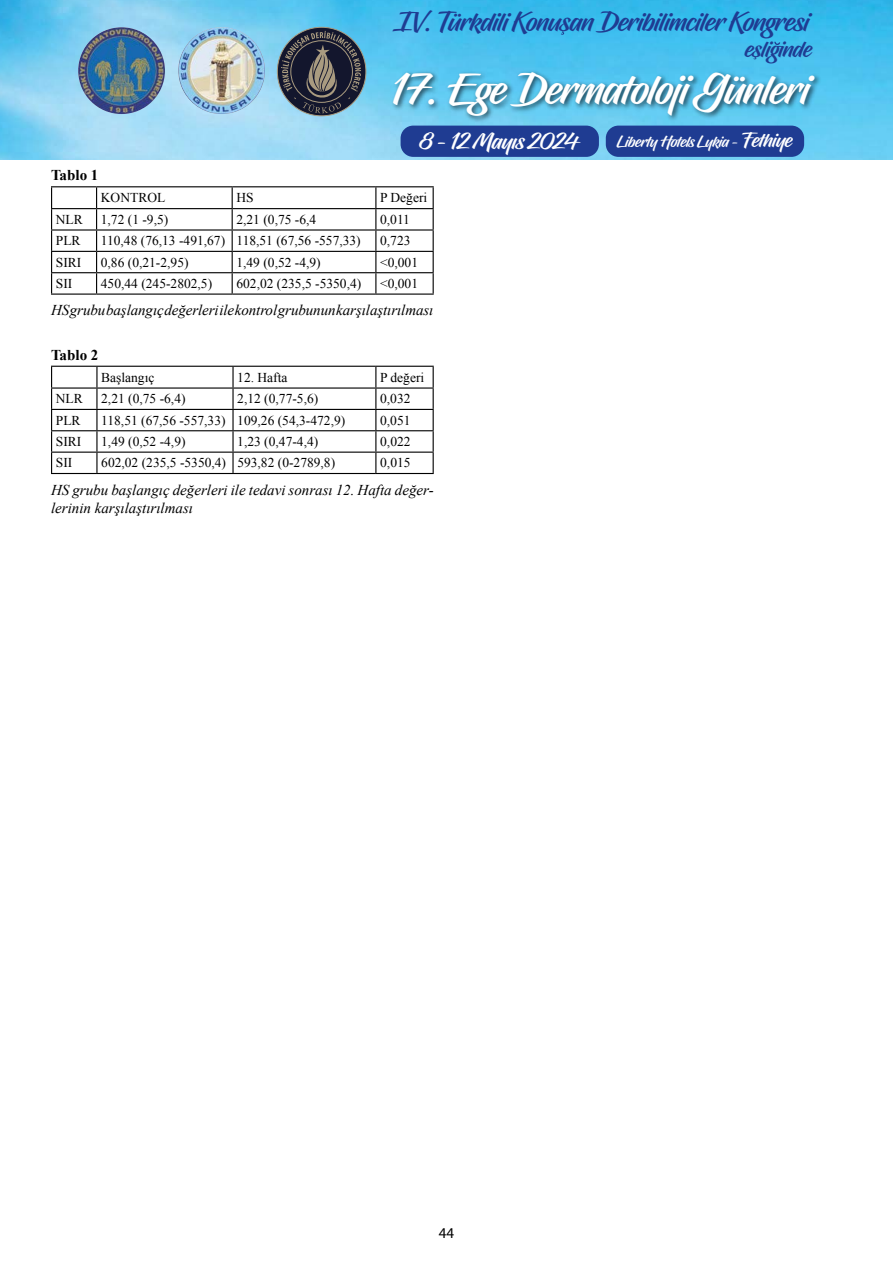
<style>
.page{position:relative;width:893px;height:1263px;background:#fff}
.page>*{position:absolute;margin:0;border:0;box-sizing:border-box;transform-origin:0 0}
.t1{font:42.45px "Hughs";color:#fff}
.t2{font:26.7px "Hughs";color:#1f3c92}
.t3{font:23.25px "Hughs";color:#1f3c92}
.t4{font:22.5px "Hughs";color:#fff}
.t5{font:15.6px "Hughs";color:#fff}
.t6{font:italic 15px/18px "Times New Roman";color:#000}
.t7{font:700 15px "Times New Roman";color:#000}
.t8{font:15px "Myriad Pro";color:#000}
.t9{font:13.5px "Times New Roman";color:#000}
.s1{font-size:19.95px}
</style>
<div class="page">
<img style="left:0;top:0;width:893px;height:159px">
<img style="left:386px;top:61px;width:439px;height:65px">
<svg style="left:561px;top:31px;width:3px;height:4px"></svg>
<svg style="left:774px;top:42px;width:6px;height:3px"></svg>
<div style="left:401px;top:126px;width:198px;height:31px;background:#1f3c92;border-radius:13px"></div>
<div style="left:606px;top:126px;width:198px;height:31px;background:#1f3c92;border-radius:13px"></div>
<img style="left:78px;top:27px;width:87px;height:87px;border-radius:43px">
<img style="left:178px;top:27px;width:87px;height:87px;border-radius:43px">
<svg style="left:277px;top:27px;width:89px;height:89px"></svg>
<svg style="left:281px;top:31px;width:80px;height:82px;background:#424956"></svg>
<hr style="left:51px;top:186px;width:46px;height:1px;background:#000">
<hr style="left:97px;top:186px;width:135px;height:1px;background:#000">
<hr style="left:232px;top:186px;width:144px;height:1px;background:#000">
<hr style="left:376px;top:186px;width:58px;height:1px;background:#000">
<hr style="left:51px;top:208px;width:46px;height:1px;background:#000">
<hr style="left:97px;top:208px;width:135px;height:1px;background:#000">
<hr style="left:232px;top:208px;width:144px;height:1px;background:#000">
<hr style="left:376px;top:208px;width:58px;height:1px;background:#000">
<hr style="left:51px;top:229px;width:46px;height:2px;background:#000">
<hr style="left:97px;top:229px;width:135px;height:2px;background:#000">
<hr style="left:232px;top:229px;width:144px;height:2px;background:#000">
<hr style="left:376px;top:229px;width:58px;height:2px;background:#000">
<hr style="left:51px;top:251px;width:46px;height:1px;background:#000">
<hr style="left:97px;top:251px;width:135px;height:1px;background:#000">
<hr style="left:232px;top:251px;width:144px;height:1px;background:#000">
<hr style="left:376px;top:251px;width:58px;height:1px;background:#000">
<hr style="left:51px;top:272px;width:46px;height:1px;background:#000">
<svg style="left:51px;top:187px;width:1px;height:106px"></svg>
<hr style="left:97px;top:272px;width:135px;height:1px;background:#000">
<svg style="left:96px;top:187px;width:1px;height:106px"></svg>
<hr style="left:232px;top:272px;width:144px;height:1px;background:#000">
<svg style="left:232px;top:187px;width:1px;height:106px"></svg>
<hr style="left:376px;top:272px;width:58px;height:1px;background:#000">
<svg style="left:375px;top:187px;width:1px;height:106px"></svg>
<svg style="left:433px;top:187px;width:1px;height:106px"></svg>
<hr style="left:51px;top:293px;width:46px;height:2px;background:#000">
<hr style="left:97px;top:293px;width:135px;height:2px;background:#000">
<hr style="left:232px;top:293px;width:144px;height:2px;background:#000">
<hr style="left:376px;top:293px;width:58px;height:2px;background:#000">
<hr style="left:51px;top:366px;width:46px;height:1px;background:#000">
<hr style="left:97px;top:366px;width:136px;height:1px;background:#000">
<hr style="left:96px;top:367px;width:2px;height:20px;background:#000">
<hr style="left:233px;top:366px;width:143px;height:1px;background:#000">
<hr style="left:232px;top:367px;width:2px;height:20px;background:#000">
<hr style="left:376px;top:366px;width:58px;height:1px;background:#000">
<hr style="left:51px;top:387px;width:46px;height:2px;background:#000">
<hr style="left:97px;top:387px;width:136px;height:2px;background:#000">
<hr style="left:96px;top:389px;width:2px;height:20px;background:#000">
<hr style="left:233px;top:387px;width:143px;height:2px;background:#000">
<hr style="left:232px;top:389px;width:2px;height:20px;background:#000">
<hr style="left:376px;top:387px;width:58px;height:2px;background:#000">
<hr style="left:51px;top:409px;width:46px;height:1px;background:#000">
<hr style="left:97px;top:409px;width:136px;height:1px;background:#000">
<hr style="left:96px;top:410px;width:2px;height:20px;background:#000">
<hr style="left:233px;top:409px;width:143px;height:1px;background:#000">
<hr style="left:232px;top:410px;width:2px;height:20px;background:#000">
<hr style="left:376px;top:409px;width:58px;height:1px;background:#000">
<hr style="left:51px;top:430px;width:46px;height:1px;background:#000">
<hr style="left:97px;top:430px;width:136px;height:1px;background:#000">
<hr style="left:96px;top:431px;width:2px;height:21px;background:#000">
<hr style="left:233px;top:430px;width:143px;height:1px;background:#000">
<hr style="left:232px;top:431px;width:2px;height:21px;background:#000">
<hr style="left:376px;top:430px;width:58px;height:1px;background:#000">
<hr style="left:51px;top:452px;width:46px;height:1px;background:#000">
<svg style="left:51px;top:367px;width:1px;height:106px"></svg>
<hr style="left:97px;top:452px;width:136px;height:1px;background:#000">
<hr style="left:96px;top:453px;width:2px;height:20px;background:#000">
<hr style="left:233px;top:452px;width:143px;height:1px;background:#000">
<hr style="left:232px;top:453px;width:2px;height:20px;background:#000">
<hr style="left:376px;top:452px;width:58px;height:1px;background:#000">
<svg style="left:375px;top:367px;width:1px;height:106px"></svg>
<svg style="left:433px;top:367px;width:1px;height:106px"></svg>
<hr style="left:51px;top:473px;width:46px;height:1px;background:#000">
<hr style="left:97px;top:473px;width:136px;height:1px;background:#000">
<hr style="left:233px;top:473px;width:143px;height:1px;background:#000">
<hr style="left:376px;top:473px;width:58px;height:1px;background:#000">
<h2 class="t2" style="left:394px;top:6px;width:416px">IV. Türkdili Konusan Deribilimciler Kongresi</h2>
<h3 class="t3" style="left:745px;top:35px;width:68px">esliginde</h3>
<h1 class="t1" style="left:390px;top:64px;width:420px">17. Ege Dermatoloji Günleri</h1>
<p class="t7" style="left:51px;top:165px;width:49px">Tablo 1</p>
<h3 class="t4" style="left:419px;top:127px;width:164px">8 - 12 Mayis 2024</h3>
<p class="t5" style="left:617px;top:133px;width:177px">Liberty Hotels Lykia - <span class="s1">Fethiye</span></p>
<p class="t9" style="left:101px;top:189px;width:66px">KONTROL</p>
<p class="t9" style="left:236px;top:189px;width:19px">HS</p>
<p class="t9" style="left:380px;top:189px;width:49px">P Değeri</p>
<p class="t9" style="left:56px;top:210px;width:29px">NLR</p>
<p class="t9" style="left:101px;top:210px;width:69px">1,72 (1 -9,5)</p>
<p class="t9" style="left:236px;top:210px;width:81px">2,21 (0,75 -6,4</p>
<p class="t9" style="left:380px;top:210px;width:31px">0,011</p>
<p class="t9" style="left:56px;top:232px;width:26px">PLR</p>
<p class="t9" style="left:101px;top:232px;width:261px">110,48 (76,13 -491,67) 118,51 (67,56 -557,33)</p>
<p class="t9" style="left:380px;top:232px;width:32px">0,723</p>
<p class="t9" style="left:56px;top:253px;width:27px">SIRI</p>
<p class="t9" style="left:101px;top:253px;width:89px">0,86 (0,21-2,95)</p>
<p class="t9" style="left:236px;top:253px;width:86px">1,49 (0,52 -4,9)</p>
<p class="t9" style="left:380px;top:253px;width:39px">&lt;0,001</p>
<p class="t9" style="left:56px;top:274px;width:18px">SII</p>
<p class="t9" style="left:101px;top:274px;width:113px">450,44 (245-2802,5)</p>
<p class="t9" style="left:236px;top:274px;width:126px">602,02 (235,5 -5350,4)</p>
<p class="t9" style="left:380px;top:274px;width:39px">&lt;0,001</p>
<p class="t6" style="left:51px;top:301px;width:384px">HS grubu başlangıç değerleri ile kontrol grubunun karşılaştırılması</p>
<p class="t7" style="left:51px;top:344px;width:49px">Tablo 2</p>
<p class="t9" style="left:101px;top:368px;width:55px">Başlangıç</p>
<p class="t9" style="left:237px;top:368px;width:52px">12. Hafta</p>
<p class="t9" style="left:380px;top:368px;width:46px">P değeri</p>
<p class="t9" style="left:56px;top:390px;width:29px">NLR</p>
<p class="t9" style="left:101px;top:390px;width:86px">2,21 (0,75 -6,4)</p>
<p class="t9" style="left:237px;top:390px;width:82px">2,12 (0,77-5,6)</p>
<p class="t9" style="left:380px;top:390px;width:32px">0,032</p>
<p class="t9" style="left:56px;top:411px;width:26px">PLR</p>
<p class="t9" style="left:101px;top:411px;width:246px">118,51 (67,56 -557,33) 109,26 (54,3-472,9)</p>
<p class="t9" style="left:380px;top:411px;width:32px">0,051</p>
<p class="t9" style="left:56px;top:432px;width:27px">SIRI</p>
<p class="t9" style="left:101px;top:432px;width:86px">1,49 (0,52 -4,9)</p>
<p class="t9" style="left:237px;top:432px;width:82px">1,23 (0,47-4,4)</p>
<p class="t9" style="left:380px;top:432px;width:32px">0,022</p>
<p class="t9" style="left:56px;top:454px;width:18px">SII</p>
<p class="t9" style="left:101px;top:454px;width:235px">602,02 (235,5 -5350,4) 593,82 (0-2789,8)</p>
<p class="t9" style="left:380px;top:454px;width:32px">0,015</p>
<p class="t6" style="left:51px;top:480px;width:384px">HS grubu başlangıç değerleri ile tedavi sonrası 12. Hafta değer&shy;lerinin karşılaştırılması</p>
<p class="t8" style="left:439px;top:1224px;width:17px">44</p>
</div>
